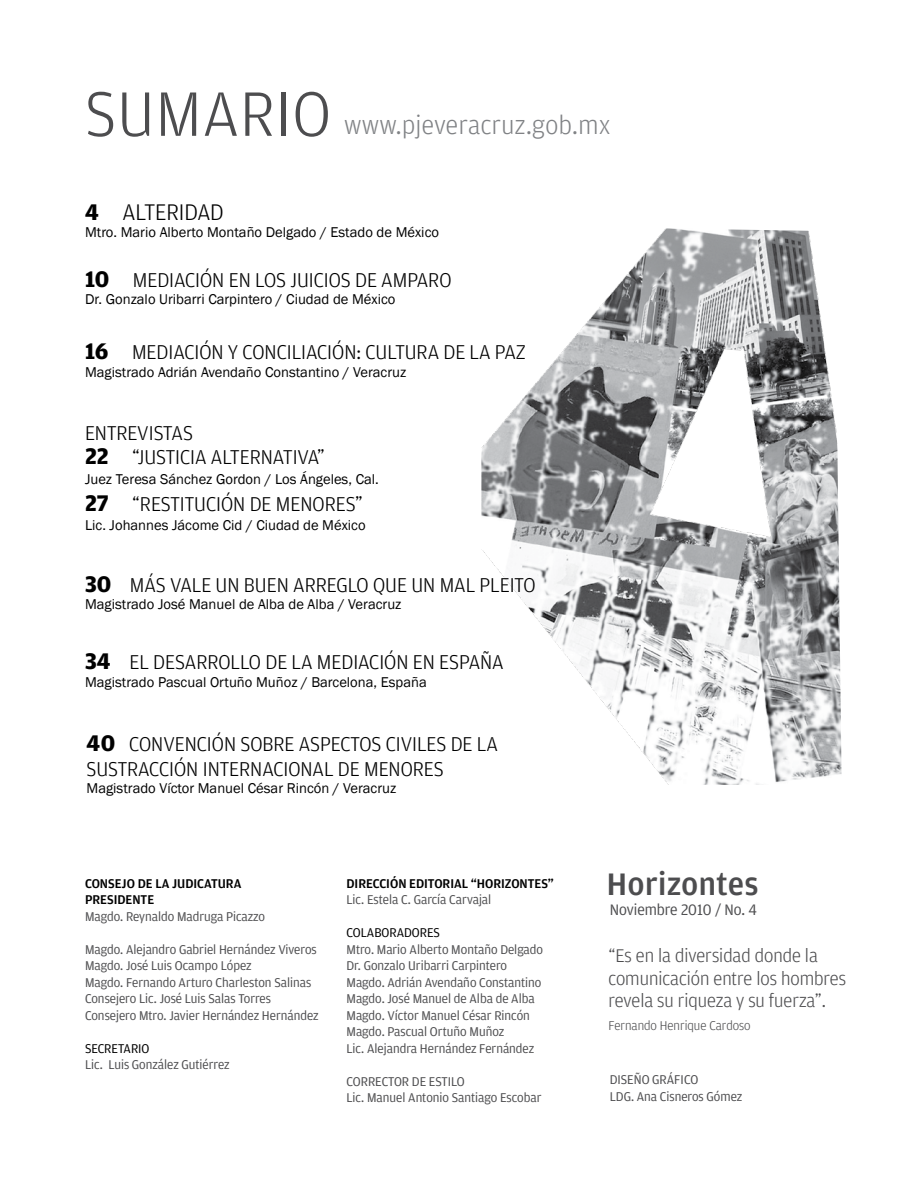
<style>
.page{position:relative;width:918px;height:1188px;background:#fff}
.page>*{position:absolute;margin:0;border:0;box-sizing:border-box;transform-origin:0 0}
.t1{font:300 66.6px "Amplitude";letter-spacing:.02em;color:#4d4d4f}
.t2{font:500 33px "Amplitude";letter-spacing:.02em;color:#4d4d4f}
.t3{font:300 27px "Amplitude";letter-spacing:.02em;color:#808285}
.t4{font:300 24px "Amplitude";color:#000}
.t5{font:300 21.3px/24px "Amplitude";color:#000}
.t6{font:300 19.5px/22.5px "Amplitude";color:#4d4d4f}
.t7{font:16.05px "Amplitude";color:#4d4d4f}
.t8{font:14.55px "Franklin Gothic";color:#000}
.t9{font:13.5px/16.5px "Amplitude";color:#4d4d4f}
.t10{font:500 13.5px/16.5px "Amplitude";color:#000}
.t11{font:13.5px "Amplitude";color:#000}
.t12{font:300 13.5px "Amplitude";color:#4d4d4f}
.s1{font-weight:700}
.s2{font-weight:700;font-size:24px}
</style>
<div class="page">
<img style="left:481px;top:228px;width:361px;height:557px">
<h1 class="t1" style="left:85px;top:77px;width:247px">SUMARIO</h1>
<h3 class="t3" style="left:344px;top:110px;width:267px">www.pjeveracruz.gob.mx</h3>
<h3 class="t4" style="left:85px;top:198px;width:140px"><span class="s1">4</span> ALTERIDAD</h3>
<p class="t8" style="left:85px;top:223px;width:356px">Mtro. Mario Alberto Montaño Delgado / Estado de México</p>
<h3 class="t5" style="left:85px;top:268px;width:368px"><span class="s2">10</span> MEDIACIÓN EN LOS JUICIOS DE AMPARO</h3>
<p class="t8" style="left:85px;top:290px;width:312px">Dr. Gonzalo Uribarri Carpintero / Ciudad de México</p>
<h3 class="t5" style="left:85px;top:340px;width:442px"><span class="s2">16</span> MEDIACIÓN Y CONCILIACIÓN: CULTURA DE LA PAZ</h3>
<p class="t8" style="left:85px;top:363px;width:323px">Magistrado Adrián Avendaño Constantino / Veracruz</p>
<h3 class="t5" style="left:85px;top:421px;width:241px">ENTREVISTAS<br><span class="s2">22</span> “JUSTICIA ALTERNATIVA”</h3>
<p class="t8" style="left:85px;top:470px;width:295px">Juez Teresa Sánchez Gordon / Los Ángeles, Cal.</p>
<h3 class="t5" style="left:85px;top:492px;width:279px"><span class="s2">27</span> “RESTITUCIÓN DE MENORES”</h3>
<p class="t8" style="left:85px;top:516px;width:282px">Lic. Johannes Jácome Cid / Ciudad de México</p>
<h3 class="t5" style="left:85px;top:573px;width:452px"><span class="s2">30</span> MÁS VALE UN BUEN ARREGLO QUE UN MAL PLEITO</h3>
<p class="t8" style="left:85px;top:595px;width:318px">Magistrado José Manuel de Alba de Alba / Veracruz</p>
<h3 class="t5" style="left:85px;top:650px;width:420px"><span class="s2">34</span> EL DESARROLLO DE LA MEDIACIÓN EN ESPAÑA</h3>
<p class="t8" style="left:85px;top:673px;width:343px">Magistrado Pascual Ortuño Muñoz / Barcelona, España</p>
<h3 class="t5" style="left:87px;top:731px;width:413px;line-height:25.2px"><span class="s2">40</span> CONVENCIÓN SOBRE ASPECTOS CIVILES DE LA<br>SUSTRACCIÓN INTERNACIONAL DE MENORES</h3>
<p class="t8" style="left:87px;top:779px;width:311px">Magistrado Víctor Manuel César Rincón / Veracruz</p>
<p class="t10" style="left:85px;top:875px;width:158px">CONSEJO DE LA JUDICATURA<br>PRESIDENTE</p>
<p class="t9" style="left:85px;top:908px;width:182px">Magdo. Reynaldo Madruga Picazzo</p>
<p class="t9" style="left:85px;top:941px;width:235px">Magdo. Alejandro Gabriel Hernández Viveros Magdo. José Luis Ocampo López<br>Magdo. Fernando Arturo Charleston Salinas Consejero Lic. José Luis Salas Torres Consejero Mtro. Javier Hernández Hernández</p>
<p class="t11" style="left:85px;top:1041px;width:66px">SECRETARIO</p>
<p class="t9" style="left:85px;top:1057px;width:146px">Lic. Luis González Gutiérrez</p>
<h2 class="t2" style="left:607px;top:866px;width:153px">Horizontes</h2>
<p class="t10" style="left:346px;top:875px;width:209px">DIRECCIÓN EDITORIAL “HORIZONTES”</p>
<p class="t9" style="left:346px;top:892px;width:146px">Lic. Estela C. García Carvajal</p>
<p class="t11" style="left:346px;top:925px;width:95px">COLABORADORES</p>
<p class="t9" style="left:346px;top:941px;width:198px">Mtro. Mario Alberto Montaño Delgado Dr. Gonzalo Uribarri Carpintero Magdo. Adrián Avendaño Constantino Magdo. José Manuel de Alba de Alba Magdo. Víctor Manuel César Rincón Magdo. Pascual Ortuño Muñoz<br>Lic. Alejandra Hernández Fernández</p>
<p class="t9" style="left:346px;top:1073px;width:196px">CORRECTOR DE ESTILO<br>Lic. Manuel Antonio Santiago Escobar</p>
<p class="t9" style="left:610px;top:1072px;width:134px">DISEÑO GRÁFICO<br>LDG. Ana Cisneros Gómez</p>
<p class="t7" style="left:610px;top:901px;width:149px">Noviembre 2010 / No. 4</p>
<h3 class="t6" style="left:608px;top:945px;width:239px">“Es en la diversidad donde la comunicación entre los hombres revela su riqueza y su fuerza”.</h3>
<p class="t12" style="left:608px;top:1018px;width:144px">Fernando Henrique Cardoso</p>
</div>
